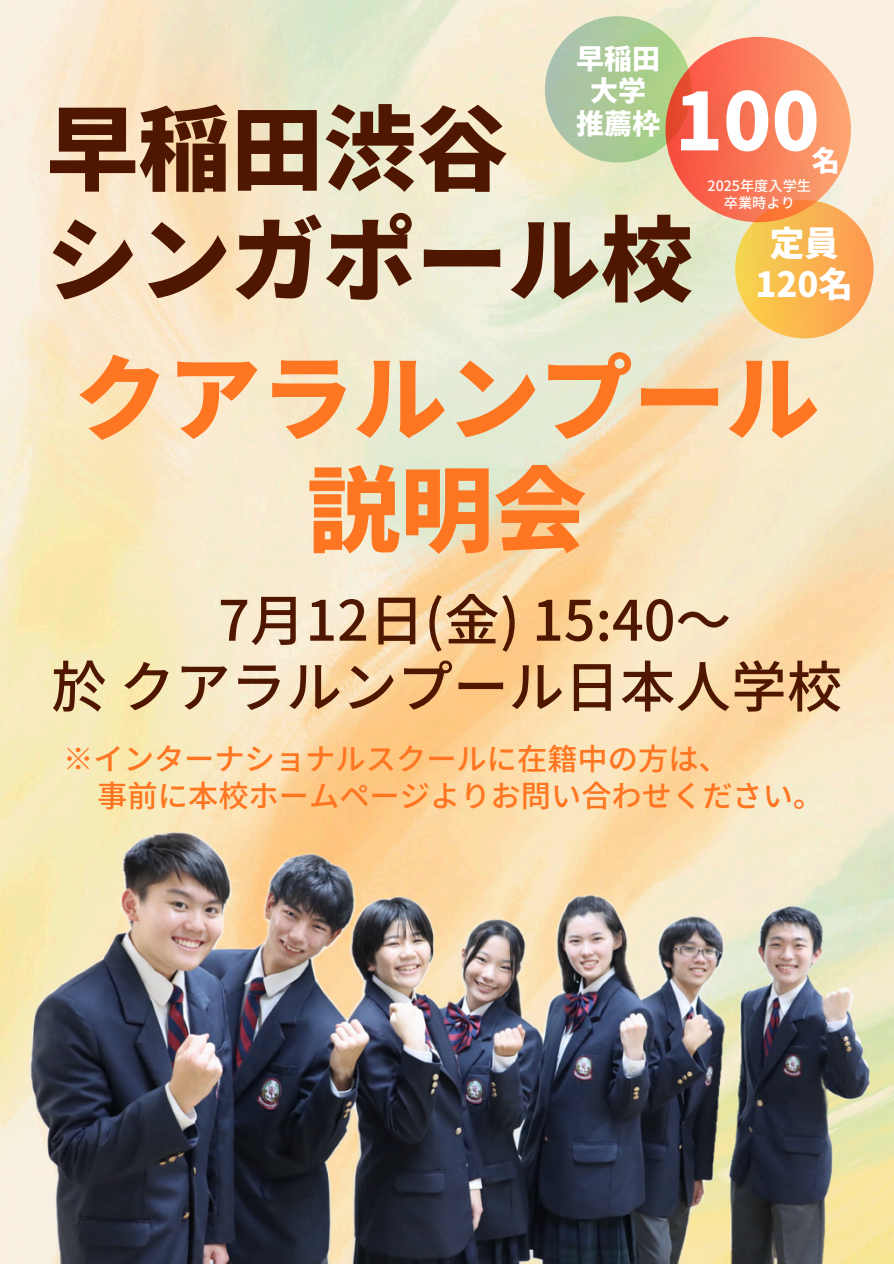
<style>
.page{position:relative;width:894px;height:1264px;background:#fff}
.page>*{position:absolute;margin:0;border:0;box-sizing:border-box;transform-origin:0 0}
.t1{font:900 93px "Noto Sans JP";color:#ff7622}
.t2{font:900 92.4px "Noto Sans JP";color:#501700}
.t3{font:900 79.35px "Noto Sans JP";color:#fff}
.t4{font:500 55.5px/66.4px "Noto Sans JP";color:#501700}
.t5{font:900 34.5px/41px "Noto Sans JP";color:#fff;text-align:center}
.t6{font:500 30.3px/36.8px "Noto Sans JP";color:#ff7622}
.t7{font:900 28.2px "Noto Sans JP";color:#fff}
.t8{font:900 27.9px/32.7px "Noto Sans JP";color:#fff;text-align:center}
.t9{font:500 14.25px "Noto Sans JP";color:#fff}
</style>
<div class="page">
<img style="left:0;top:0;width:893px;height:812px">
<div style="left:734px;top:200px;width:139px;height:138px;background:linear-gradient(to right,#f4d752,#fd964e);border-radius:50%"></div>
<div style="left:544px;top:16px;width:147px;height:146px;background:linear-gradient(to right,#acc1b0,#aad47e);border-radius:50%"></div>
<img style="left:0;top:812px;width:893px;height:451px">
<svg style="left:665px;top:37px;width:185px;height:185px;background:#f87856"></svg>
<p class="t8" style="left:576px;top:40px;width:85px">早稲田大学推薦枠</p>
<h1 class="t3" style="left:674px;top:58px;width:146px">100</h1>
<h5 class="t2" style="left:46px;top:76px;width:459px">早稲田渋谷</h5>
<h2 class="t2" style="left:46px;top:186px;width:648px">シンガポール校</h2>
<p class="t7" style="left:811px;top:138px;width:30px">名</p>
<h4 class="t9" style="left:707px;top:174px;width:104px">2025年度入学生</h4>
<h1 class="t9" style="left:723px;top:191px;width:73px">卒業時より</h1>
<p class="t5" style="left:755px;top:221px;width:99px">定員<br>120名</p>
<h5 class="t1" style="left:74px;top:325px;width:746px">クアラルンプール</h5>
<p class="t1" style="left:307px;top:436px;width:281px">説明会</p>
<p class="t4" style="left:51px;top:584px;width:792px;text-indent:167px">7月 12日 (金) 15:40〜<br>於クアラルンプール日本人学校</p>
<h3 class="t6" style="left:97px;top:738px;width:727px;text-indent:-34px">※インターナショナルスクールに在籍中の方は、<br>事前に本校ホームページよりお問い合わせください。</h3>
</div>
